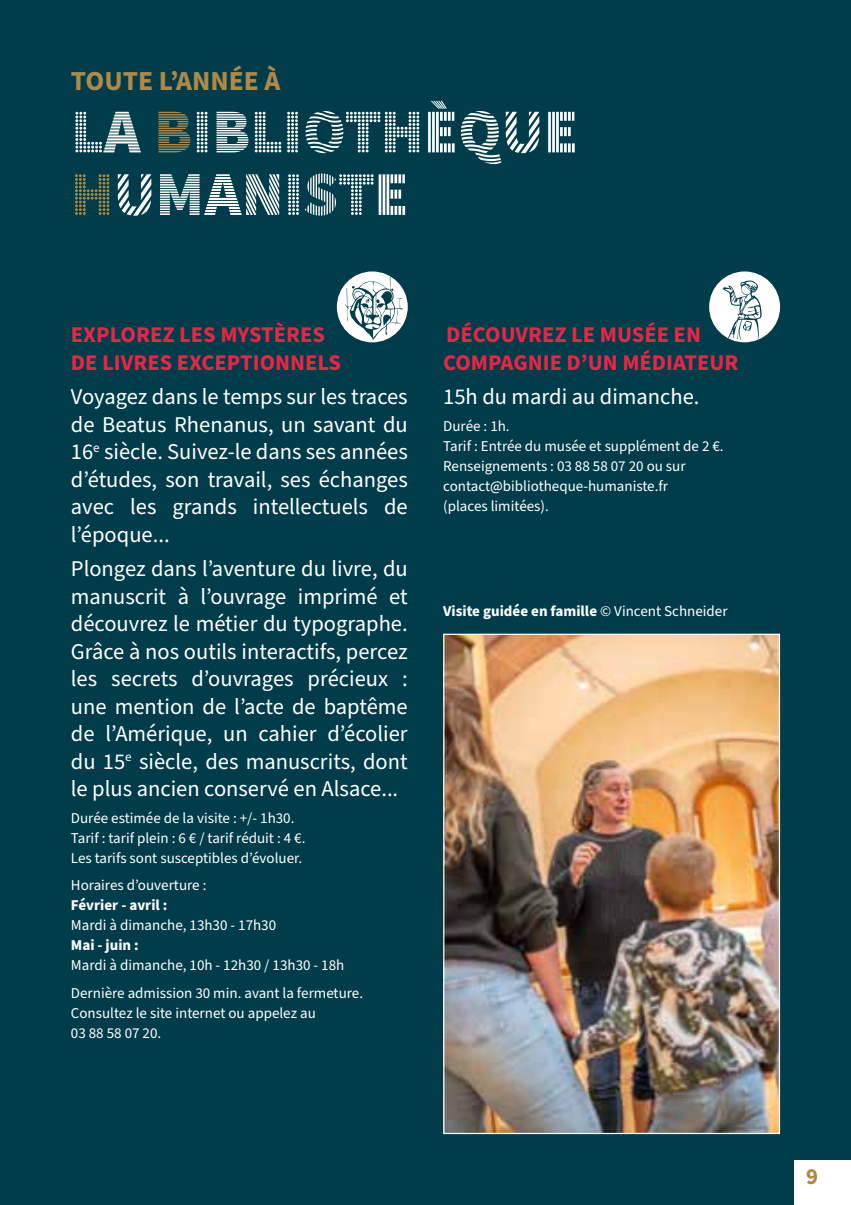
<style>
.page{position:relative;width:851px;height:1205px;background:#fff}
.page>*{position:absolute;margin:0;border:0;box-sizing:border-box;transform-origin:0 0}
.t1{font:62.5px/62.5px "Source Sans Pro DISPLAY";color:#fff}
.t2{font:700 27.5px "Source Sans Pro";color:#af8946}
.t3{font:22.5px/27.5px "Source Sans Pro";color:#fff;text-align:justify}
.t4{font:700 22.5px/27.5px "Source Sans Pro";color:#e62645}
.t5{font:700 22.5px "Source Sans Pro";color:#af8946}
.t6{font:15px/20px "Source Sans Pro";color:#fff}
.t7{font:700 15px "Source Sans Pro";color:#fff}
.s1{color:#af8946}
.s2{font-weight:400}
</style>
<div class="page">
<div style="left:0;top:0;width:850px;height:1205px;background:#003c4a"></div>
<div style="left:794px;top:1160px;width:56px;height:45px;background:#fff"></div>
<img style="left:445px;top:636px;width:333px;height:496px">
<div style="left:337px;top:271px;width:70px;height:71px;background:#fff;border-radius:50%"></div>
<svg style="left:345px;top:276px;width:57px;height:64px"></svg>
<div style="left:709px;top:271px;width:71px;height:71px;background:#fff;border-radius:50%"></div>
<svg style="left:721px;top:280px;width:40px;height:60px"></svg>
<p class="t2" style="left:71px;top:62px;width:211px">TOUTE L’ANNÉE À</p>
<h1 class="t1" style="left:71px;top:102px;width:509px">LA <span class="s1">B</span>IBLIOTHÈQUE<br><span class="s1">H</span>UMANISTE</h1>
<p class="t4" style="left:71px;top:321px;width:272px">EXPLOREZ LES MYSTÈRES<br>DE LIVRES EXCEPTIONNELS</p>
<p class="t3" style="left:71px;top:384px;width:338px">Voyagez dans le temps sur les traces de Beatus Rhenanus, un savant du 16<sup>e</sup> siècle. Suivez-le dans ses années d’études, son travail, ses échanges avec les grands intellectuels de l’époque...</p>
<p class="t3" style="left:71px;top:556px;width:338px">Plongez dans l’aventure du livre, du manuscrit à l’ouvrage imprimé et découvrez le métier du typographe.<br>Grâce à nos outils interactifs, percez les secrets d’ouvrages précieux : une mention de l’acte de baptême de l’Amérique, un cahier d’écolier du 15<sup>e</sup> siècle, des manuscrits, dont le plus ancien conservé en Alsace...</p>
<p class="t6" style="left:71px;top:809px;width:236px">Durée estimée de la visite : +/- 1h30.<br>Tarif : tarif plein : 6 € / tarif réduit : 4 €.<br>Les tarifs sont susceptibles d’évoluer.</p>
<p class="t6" style="left:71px;top:876px;width:137px">Horaires d’ouverture :</p>
<p class="t7" style="left:71px;top:895px;width:98px">Février - avril :</p>
<p class="t6" style="left:71px;top:916px;width:207px">Mardi à dimanche, 13h30 - 17h30</p>
<p class="t7" style="left:71px;top:935px;width:69px">Mai - juin :</p>
<p class="t6" style="left:71px;top:952px;width:294px;line-height:27px">Mardi à dimanche, 10h - 12h30 / 13h30 - 18h<br>Dernière admission 30 min. avant la fermeture.</p>
<p class="t6" style="left:71px;top:1003px;width:246px">Consultez le site internet ou appelez au<br>03 88 58 07 20.</p>
<p class="t4" style="left:443px;top:321px;width:296px">DÉCOUVREZ LE MUSÉE EN<br>COMPAGNIE D’UN MÉDIATEUR</p>
<p class="t3" style="left:443px;top:384px;width:258px">15h du mardi au dimanche.</p>
<p class="t6" style="left:443px;top:417px;width:282px">Durée : 1h.<br>Tarif : Entrée du musée et supplément de 2 €.<br>Renseignements : 03 88 58 07 20 ou sur contact@bibliotheque-humaniste.fr<br>(places limitées).</p>
<p class="t7" style="left:443px;top:601px;width:286px">Visite guidée en famille <span class="s2">© Vincent Schneider</span></p>
<p class="t5" style="left:805px;top:1161px;width:13px">9</p>
</div>
